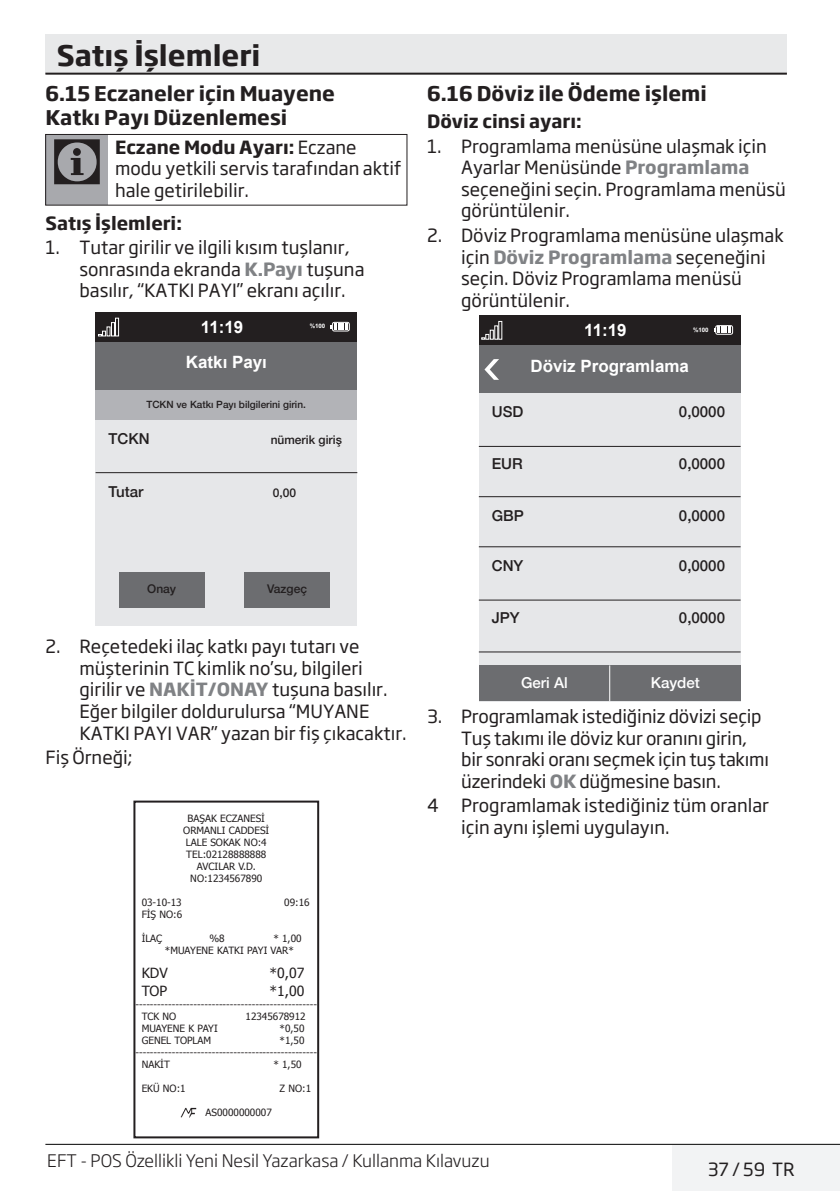
<style>
.page{position:relative;width:840px;height:1191px;background:#fff}
.page>*{position:absolute;margin:0;border:0;box-sizing:border-box;transform-origin:0 0}
.t1{font:700 28px "Soho Gothic Pro";color:#231f20}
.t2{font:700 20px/24px "Soho Gothic Pro";color:#231f20}
.t3{font:18px/21.6px "Soho Gothic Pro";color:#231f20}
.t4{font:700 18px "Soho Gothic Pro";color:#231f20}
.t5{font:300 17.2px "Soho Gothic Pro";color:#231f20}
.t6{font:700 17px "Arial";color:#fff}
.t7{font:500 15px "Helvetica Neue";color:#231f20}
.t8{font:500 15px "Helvetica Neue";color:#fff}
.t9{font:14px "Tahoma";color:#231f20}
.t10{font:500 12px "Helvetica Neue";color:#231f20}
.t11{font:10px/12px "Tahoma";color:#231f20}
.t12{font:500 10px "Helvetica Neue";color:#231f20}
.t13{font:700 6.2px "Arial";color:#fff}
.s1{font-weight:700}
.s2{font-weight:700;color:#808285}
</style>
<div class="page">
<div style="left:671px;top:1145px;width:168px;height:46px;background:#f2f3f4"></div>
<hr style="left:45px;top:1144px;width:794px;height:1px;background:#000">
<div style="left:45px;top:34px;width:741px;height:40px;background:#e8e9ea"></div>
<hr style="left:45px;top:73px;width:741px;height:2px;background:#231f20">
<div style="left:46px;top:135px;width:62px;height:70px;background:#a8a9ad"></div>
<svg style="left:54px;top:139px;width:46px;height:45px"></svg>
<div style="left:45px;top:134px;width:362px;height:71px;border:1px solid #231f20"></div>
<div style="left:95px;top:312px;width:262px;height:314px;background:#e6e7e9"></div>
<div style="left:95px;top:312px;width:262px;height:30px;background:#231f20"></div>
<svg style="left:98px;top:327px;width:12px;height:9px"></svg>
<div style="left:111px;top:322px;width:4px;height:14px;border:1px solid #fff"></div>
<div style="left:115px;top:318px;width:4px;height:18px;border:1px solid #fff"></div>
<div style="left:332px;top:322px;width:17px;height:9px;border:1px solid #fff;border-radius:2px"></div>
<svg style="left:330px;top:323px;width:17px;height:7px"></svg>
<div style="left:95px;top:342px;width:262px;height:48px;background:#6c6d70"></div>
<hr style="left:95px;top:472px;width:262px;height:1px;background:#231f20">
<div style="left:119px;top:572px;width:85px;height:36px;background:#6c6d70"></div>
<div style="left:244px;top:572px;width:86px;height:36px;background:#6c6d70"></div>
<div style="left:95px;top:390px;width:262px;height:29px;background:#b2b3b7"></div>
<svg style="left:181px;top:1107px;width:15px;height:10px"></svg>
<div style="left:133px;top:800px;width:186px;height:338px;border:2px solid #231f20"></div>
<div style="left:478px;top:315px;width:262px;height:386px;background:#e6e7e9"></div>
<div style="left:478px;top:315px;width:262px;height:30px;background:#231f20"></div>
<svg style="left:481px;top:326px;width:16px;height:13px"></svg>
<div style="left:498px;top:321px;width:4px;height:18px;border:1px solid #fff"></div>
<div style="left:714px;top:325px;width:18px;height:10px;border:1px solid #fff;border-radius:2px"></div>
<svg style="left:714px;top:327px;width:16px;height:6px"></svg>
<div style="left:478px;top:346px;width:262px;height:47px;background:#6c6d70"></div>
<div style="left:478px;top:665px;width:262px;height:36px;background:#6c6d70"></div>
<hr style="left:478px;top:446px;width:262px;height:1px;background:#231f20">
<hr style="left:478px;top:496px;width:262px;height:1px;background:#231f20">
<hr style="left:478px;top:546px;width:262px;height:1px;background:#231f20">
<hr style="left:478px;top:600px;width:262px;height:1px;background:#231f20">
<hr style="left:478px;top:651px;width:262px;height:1px;background:#231f20">
<svg style="left:484px;top:359px;width:15px;height:21px"></svg>
<hr style="left:609px;top:665px;width:1px;height:36px;background:#fff">
<h1 class="t1" style="left:57px;top:33px;width:205px">Satış İşlemleri</h1>
<p class="t2" style="left:45px;top:80px;width:291px">6.15 Eczaneler için Muayene<br>Katkı Payı Düzenlemesi</p>
<p class="t3" style="left:115px;top:135px;width:288px"><span class="s1">Eczane Modu Ayarı:</span> Eczane modu yetkili servis tarafından aktif hale getirilebilir.</p>
<p class="t4" style="left:45px;top:209px;width:138px">Satış İşlemleri:</p>
<p class="t3" style="left:79px;top:236px;width:286px;text-indent:-34px">1. Tutar girilir ve ilgili kısım tuşlanır, sonrasında ekranda <span class="s2">K.Payı</span> tuşuna basılır, “KATKI PAYI” ekranı açılır.</p>
<p class="t6" style="left:201px;top:316px;width:44px">11:19</p>
<p class="t13" style="left:309px;top:322px;width:17px">%100</p>
<p class="t6" style="left:186px;top:351px;width:83px">Katkı Payı</p>
<p class="t12" style="left:146px;top:397px;width:161px">TCKN ve Katkı Payı bilgilerini girin.</p>
<p class="t7" style="left:108px;top:426px;width:42px">TCKN</p>
<p class="t10" style="left:270px;top:430px;width:73px">nümerik giriş</p>
<p class="t7" style="left:108px;top:480px;width:36px">Tutar</p>
<p class="t10" style="left:272px;top:483px;width:25px">0,00</p>
<p class="t10" style="left:147px;top:578px;width:30px">Onay</p>
<p class="t10" style="left:267px;top:578px;width:41px">Vazgeç</p>
<p class="t3" style="left:79px;top:635px;width:328px;text-indent:-34px">2. Reçetedeki ilaç katkı payı tutarı ve müşterinin TC kimlik no’su, bilgileri girilir ve <span class="s2">NAKİT/ONAY</span> tuşuna basılır.<br>Eğer bilgiler doldurulursa “MUYANE KATKI PAYI VAR” yazan bir fiş çıkacaktır.</p>
<p class="t3" style="left:45px;top:745px;width:89px">Fiş Örneği;</p>
<p class="t11" style="left:183px;top:812px;width:87px;text-align:center">BAŞAK ECZANESİ<br>ORMANLI CADDESİ<br>LALE SOKAK NO:4<br>TEL:02128888888<br>AVCILAR V.D.<br>NO:1234567890</p>
<p class="t11" style="left:142px;top:896px;width:42px">03-10-13</p>
<p class="t11" style="left:284px;top:896px;width:27px">09:16</p>
<p class="t11" style="left:142px;top:908px;width:42px">FİŞ NO:6</p>
<p class="t11" style="left:142px;top:932px;width:22px">İLAÇ</p>
<p class="t11" style="left:209px;top:932px;width:17px">%8</p>
<p class="t11" style="left:165px;top:932px;width:138px;text-indent:109px">* 1,00 *MUAYENE KATKI PAYI VAR*</p>
<p class="t9" style="left:142px;top:963px;width:28px">KDV</p>
<p class="t9" style="left:269px;top:963px;width:36px">*0,07</p>
<p class="t9" style="left:142px;top:981px;width:27px">TOP</p>
<p class="t9" style="left:269px;top:981px;width:36px">*1,00</p>
<p class="t11" style="left:142px;top:998px;width:177px;text-indent:-6px">--------------------------------------------------<br>TCK NO</p>
<p class="t11" style="left:245px;top:1010px;width:62px">12345678912</p>
<p class="t11" style="left:142px;top:1022px;width:78px">MUAYENE K PAYI</p>
<p class="t11" style="left:279px;top:1022px;width:26px">*0,50</p>
<p class="t11" style="left:142px;top:1034px;width:71px">GENEL TOPLAM</p>
<p class="t11" style="left:279px;top:1034px;width:26px">*1,50</p>
<p class="t11" style="left:135px;top:1046px;width:183px">--------------------------------------------------</p>
<p class="t11" style="left:142px;top:1058px;width:30px">NAKİT</p>
<p class="t11" style="left:273px;top:1058px;width:29px">* 1,50</p>
<p class="t11" style="left:142px;top:1082px;width:45px">EKÜ NO:1</p>
<p class="t11" style="left:279px;top:1082px;width:33px">Z NO:1</p>
<p class="t11" style="left:205px;top:1106px;width:68px">AS0000000007</p>
<p class="t2" style="left:427px;top:80px;width:281px">6.16 Döviz ile Ödeme işlemi</p>
<p class="t4" style="left:427px;top:107px;width:156px">Döviz cinsi ayarı:</p>
<p class="t3" style="left:461px;top:134px;width:326px;text-indent:-34px">1. Programlama menüsüne ulaşmak için<br>Ayarlar Menüsünde <span class="s2">Programlama </span>seçeneğini seçin. Programlama menüsü görüntülenir.</p>
<p class="t3" style="left:461px;top:223px;width:324px;text-indent:-34px">2. Döviz Programlama menüsüne ulaşmak için <span class="s2">Döviz Programlama</span> seçeneğini seçin. Döviz Programlama menüsü görüntülenir.</p>
<p class="t6" style="left:584px;top:319px;width:44px">11:19</p>
<p class="t13" style="left:692px;top:325px;width:17px">%100</p>
<p class="t6" style="left:530px;top:354px;width:160px">Döviz Programlama</p>
<p class="t7" style="left:491px;top:399px;width:33px">USD</p>
<p class="t7" style="left:678px;top:399px;width:48px">0,0000</p>
<p class="t7" style="left:491px;top:452px;width:32px">EUR</p>
<p class="t7" style="left:678px;top:452px;width:48px">0,0000</p>
<p class="t7" style="left:491px;top:504px;width:34px">GBP</p>
<p class="t7" style="left:678px;top:504px;width:48px">0,0000</p>
<p class="t7" style="left:491px;top:554px;width:33px">CNY</p>
<p class="t7" style="left:678px;top:554px;width:48px">0,0000</p>
<p class="t7" style="left:491px;top:606px;width:29px">JPY</p>
<p class="t7" style="left:678px;top:606px;width:48px">0,0000</p>
<p class="t8" style="left:521px;top:670px;width:48px">Geri Al</p>
<p class="t8" style="left:650px;top:670px;width:51px">Kaydet</p>
<p class="t3" style="left:461px;top:704px;width:309px;text-indent:-34px">3. Programlamak istediğiniz dövizi seçip Tuş takımı ile döviz kur oranını girin, bir sonraki oranı seçmek için tuş takımı üzerindeki <span class="s2">OK</span> düğmesine basın.</p>
<p class="t3" style="left:461px;top:794px;width:309px;text-indent:-34px">4 Programlamak istediğiniz tüm oranlar için aynı işlemi uygulayın.</p>
<p class="t5" style="left:47px;top:1147px;width:443px">EFT - POS Özellikli Yeni Nesil Yazarkasa / Kullanma Kılavuzu</p>
<p class="t3" style="left:707px;top:1157px;width:88px">37 / 59 TR</p>
</div>
